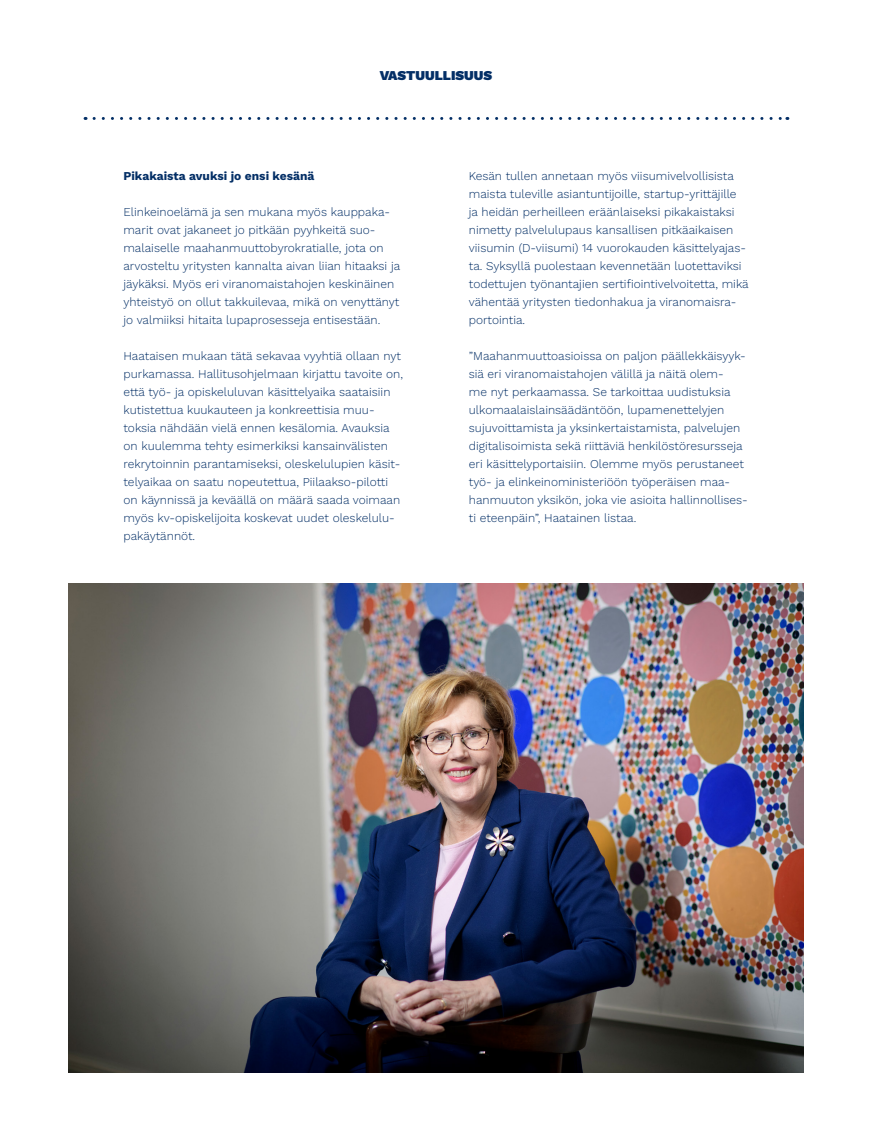
<style>
.page{position:relative;width:872px;height:1127px;background:#fff}
.page>*{position:absolute;margin:0;border:0;box-sizing:border-box;transform-origin:0 0}
.t1{font:900 13.5px "Work Sans";color:#042f66}
.t2{font:12px/18px "Work Sans";color:#042f66}
.t3{font:700 12px "Work Sans";color:#042f66}
</style>
<div class="page">
<svg style="left:94px;top:117px;width:694px;height:3px"></svg>
<img style="left:69px;top:583px;width:734px;height:490px">
<p class="t1" style="left:380px;top:65px;width:114px">VASTUULLISUUS</p>
<p class="t3" style="left:123px;top:167px;width:192px">Pikakaista avuksi jo ensi kesänä</p>
<p class="t2" style="left:123px;top:202px;width:278px">Elinkeinoelämä ja sen mukana myös kauppaka&shy;marit ovat jakaneet jo pitkään pyyhkeitä suo&shy;malaiselle maahanmuuttobyrokratialle, jota on arvosteltu yritysten kannalta aivan liian hitaaksi ja jäykäksi. Myös eri viranomaistahojen keskinäinen yhteistyö on ollut takkuilevaa, mikä on venyttänyt jo valmiiksi hitaita lupaprosesseja entisestään.</p>
<p class="t2" style="left:123px;top:346px;width:281px">Haataisen mukaan tätä sekavaa vyyhtiä ollaan nyt purkamassa. Hallitusohjelmaan kirjattu tavoite on, että työ- ja opiskeluluvan käsittelyaika saataisiin kutistettua kuukauteen ja konkreettisia muu&shy;toksia nähdään vielä ennen kesälomia. Avauksia on kuulemma tehty esimerkiksi kansainvälisten rekrytoinnin parantamiseksi, oleskelulupien käsit&shy;telyaikaa on saatu nopeutettua, Piilaakso-pilotti on käynnissä ja keväällä on määrä saada voimaan myös kv-opiskelijoita koskevat uudet oleskelulu&shy;pakäytännöt.</p>
<p class="t2" style="left:469px;top:166px;width:281px">Kesän tullen annetaan myös viisumivelvollisista maista tuleville asiantuntijoille, startup-yrittäjille ja heidän perheilleen eräänlaiseksi pikakaistaksi nimetty palvelulupaus kansallisen pitkäaikaisen viisumin (D-viisumi) 14 vuorokauden käsittelyajas&shy;ta. Syksyllä puolestaan kevennetään luotettaviksi todettujen työnantajien sertifiointivelvoitetta, mikä vähentää yritysten tiedonhakua ja viranomaisra&shy;portointia.</p>
<p class="t2" style="left:469px;top:346px;width:280px">”Maahanmuuttoasioissa on paljon päällekkäisyyk&shy;siä eri viranomaistahojen välillä ja näitä olem-<br>me nyt perkaamassa. Se tarkoittaa uudistuksia ulkomaalaislainsäädäntöön, lupamenettelyjen sujuvoittamista ja yksinkertaistamista, palvelujen digitalisoimista sekä riittäviä henkilöstöresursseja eri käsittelyportaisiin. Olemme myös perustaneet työ- ja elinkeinoministeriöön työperäisen maa&shy;hanmuuton yksikön, joka vie asioita hallinnollises&shy;ti eteenpäin”, Haatainen listaa.</p>
</div>
